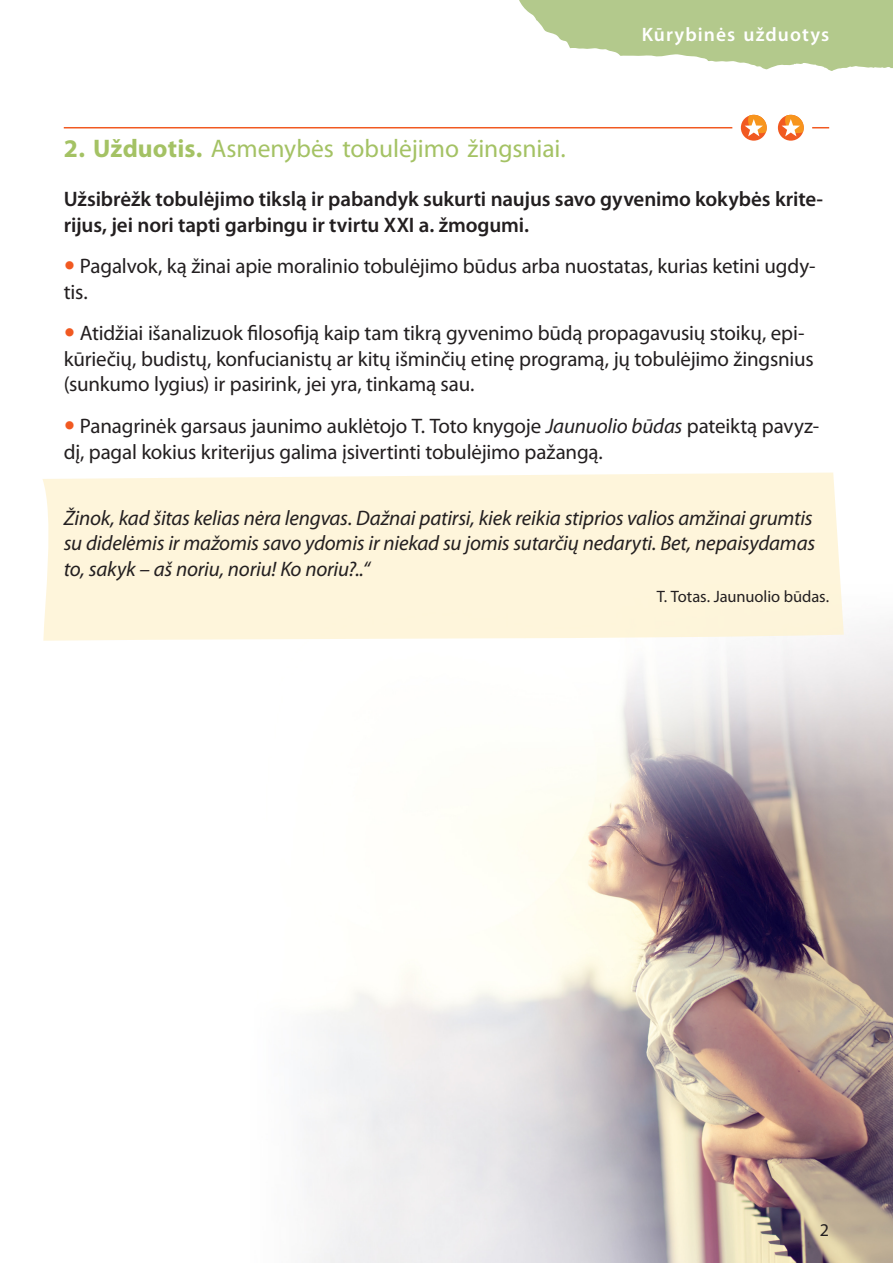
<style>
.page{position:relative;width:893px;height:1263px;background:#fff}
.page>*{position:absolute;margin:0;border:0;box-sizing:border-box;transform-origin:0 0}
.t1{font:25.5px "Myriad Pro";letter-spacing:-.005em;color:#a4c264}
.txt_14-r{font:21px/25.5px "Myriad Pro";letter-spacing:-.01em;color:#231f20}
.txt_14-r-2{font:italic 21px/25.5px "Myriad Pro";letter-spacing:-.01em;color:#231f20}
.txt_14-bl{font:600 21px/25.5px "Myriad Pro";letter-spacing:-.005em;color:#231f20}
.t2{font:600 19.5px "Myriad Pro";letter-spacing:.05em;color:#fff}
.t3{font:18px "Myriad Pro";color:#231f20}
.autorius_gale{font:16.5px "Myriad Pro";letter-spacing:-.005em;color:#231f20}
.s1{font-weight:700}
.s2{font-style:italic}
</style>
<div class="page">
<img style="left:304px;top:626px;width:589px;height:637px">
<svg style="left:519px;top:0;width:374px;height:71px"></svg>
<div style="left:42px;top:473px;width:802px;height:168px;background:#fef5db"></div>
<svg style="left:741px;top:115px;width:26px;height:26px"></svg>
<svg style="left:745px;top:115px;width:22px;height:21px"></svg>
<svg style="left:778px;top:115px;width:26px;height:26px"></svg>
<svg style="left:782px;top:115px;width:22px;height:21px"></svg>
<hr style="left:64px;top:127px;width:668px;height:1px;background:#f15921">
<svg style="left:812px;top:127px;width:17px;height:1px"></svg>
<p class="t2" style="left:642px;top:22px;width:189px">Kūrybinės užduotys</p>
<p class="t1" style="left:64px;top:132px;width:503px"><span class="s1">2. Užduotis.</span> Asmenybės tobulėjimo žingsniai.</p>
<p class="txt_14-bl" style="left:64px;top:186px;width:761px">Užsibrėžk tobulėjimo tikslą ir pabandyk sukurti naujus savo gyvenimo kokybės krite&shy;rijus, jei nori tapti garbingu ir tvirtu XXI a. žmogumi.</p>
<p class="txt_14-r" style="left:64px;top:253px;width:753px;text-indent:16px">Pagalvok, ką žinai apie moralinio tobulėjimo būdus arba nuostatas, kurias ketini ugdy&shy;tis.</p>
<p class="txt_14-r" style="left:64px;top:320px;width:751px;text-indent:16px">Atidžiai išanalizuok filosofiją kaip tam tikrą gyvenimo būdą propagavusių stoikų, epi&shy;kūriečių, budistų, konfucianistų ar kitų išminčių etinę programą, jų tobulėjimo žingsnius (sunkumo lygius) ir pasirink, jei yra, tinkamą sau.</p>
<p class="txt_14-r" style="left:64px;top:413px;width:757px;text-indent:16px">Panagrinėk garsaus jaunimo auklėtojo T. Toto knygoje <span class="s2">Jaunuolio būdas</span> pateiktą pavyz&shy;dį, pagal kokius kriterijus galima įsivertinti tobulėjimo pažangą.</p>
<p class="txt_14-r-2" style="left:64px;top:505px;width:753px">Žinok, kad šitas kelias nėra lengvas. Dažnai patirsi, kiek reikia stiprios valios amžinai grumtis su didelėmis ir mažomis savo ydomis ir niekad su jomis sutarčių nedaryti. Bet, nepaisydamas to, sakyk – aš noriu, noriu! Ko noriu?..“</p>
<p class="autorius_gale" style="left:657px;top:586px;width:174px">T. Totas. Jaunuolio būdas.</p>
<p class="t3" style="left:820px;top:1219px;width:11px">2</p>
</div>
